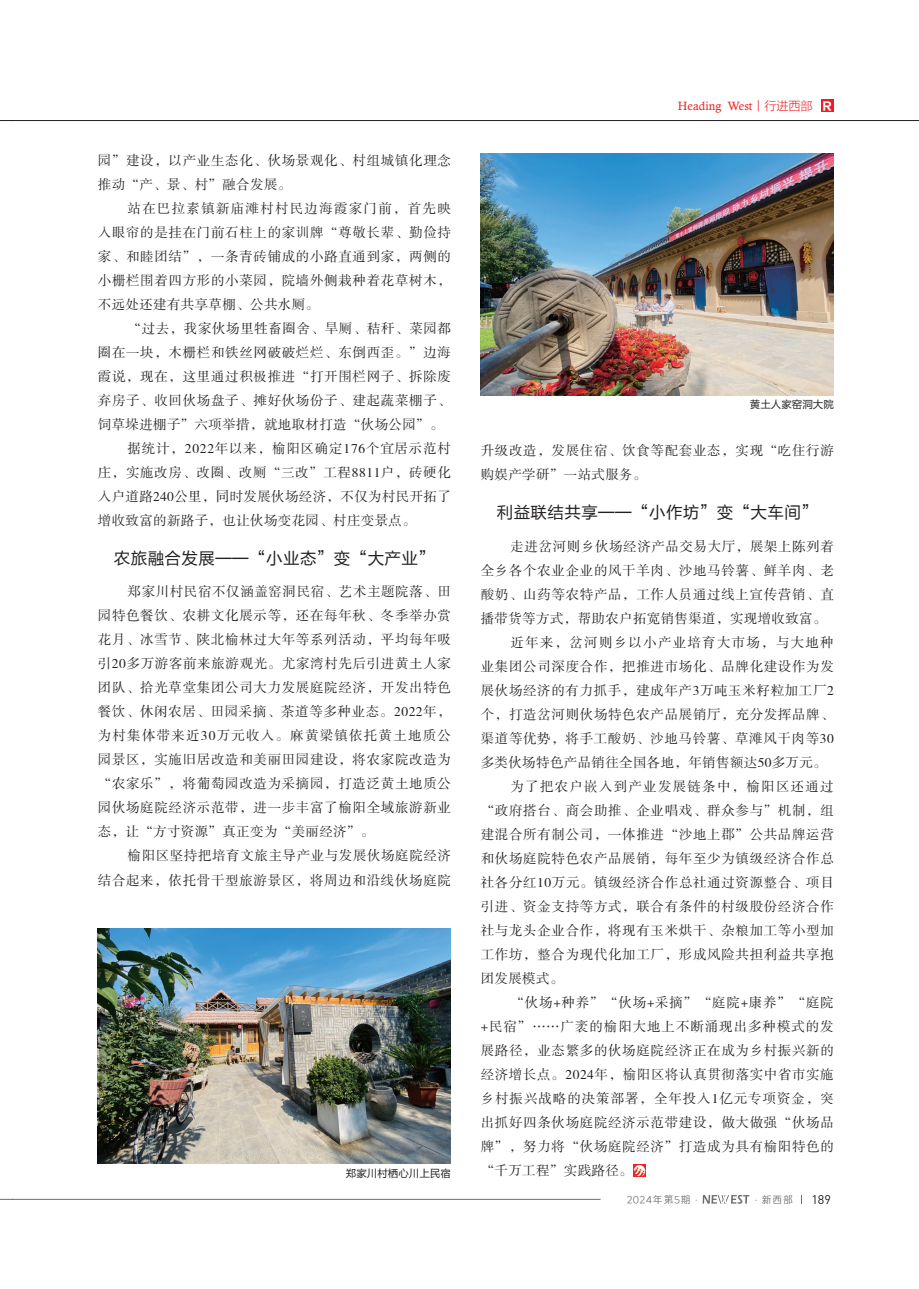
<style>
.page{position:relative;width:919px;height:1289px;background:#fff}
.page>*{position:absolute;margin:0;border:0;box-sizing:border-box;transform-origin:0 0}
.t1{font:16.5px "FZLTHK GBK1 0";letter-spacing:.025em;color:#231f20}
.t2{font:13.5px/24px "FZSSK GBK1 0";letter-spacing:.045em;color:#231f20}
.t3{font:13.5px "FZSSK GBK1 0";letter-spacing:.025em;color:#231f20}
.t4{font:13.5px "FZSSK GBK1 0";letter-spacing:.07em;color:#231f20}
.t5{font:13.5px "FZSSK GBK1 0";letter-spacing:.09em;color:#231f20}
.t6{font:12.45px "DIN";color:#231f20}
.t7{font:12px "Calisto";color:#ee1d23}
.t8{font:10.5px "FZLTHK GBK1 0";color:#231f20}
.t9{font:9.75px "Loong Flash Sans GB Regular";letter-spacing:.1em;color:#6c6d70}
.s1{font-family:"FZLTXHK GBK1 0"}
.s2{font-family:"FZLTDHK GBK1 0";font-size:11.4px;color:#fff}
</style>
<div class="page">
<svg style="left:0;top:1198px;width:13px;height:1px"></svg>
<svg style="left:0;top:120px;width:13px;height:1px"></svg>
<hr style="left:13px;top:1198px;width:587px;height:1px;background:#6c6d70">
<svg style="left:702px;top:1195px;width:47px;height:8px"></svg>
<hr style="left:13px;top:120px;width:905px;height:1px;background:#231f20">
<svg style="left:633px;top:1164px;width:12px;height:12px"></svg>
<img style="left:98px;top:928px;width:353px;height:235px">
<div style="left:821px;top:99px;width:12px;height:13px;background:#ee1d23"></div>
<img style="left:480px;top:153px;width:353px;height:242px">
<p class="t2" style="left:98px;top:149px;width:354px">园”建设，以产业生态化、伙场景观化、村组城镇化理念推动“产、景、村”融合发展。</p>
<p class="t2" style="left:98px;top:197px;width:354px;text-align:justify;text-indent:30px">站在巴拉素镇新庙滩村村民边海霞家门前，首先映入眼帘的是挂在门前石柱上的家训牌“尊敬长辈、勤俭持家、和睦团结”，一条青砖铺成的小路直通到家，两侧的小栅栏围着四方形的小菜园，院墙外侧栽种着花草树木，不远处还建有共享草棚、公共水厕。</p>
<p class="t2" style="left:128px;top:317px;width:325px">“过去，我家伙场里牲畜圈舍、旱厕、秸秆、菜园都</p>
<p class="t2" style="left:98px;top:341px;width:354px">圈在一块，木栅栏和铁丝网破破烂烂、东倒西歪。”边海</p>
<p class="t2" style="left:98px;top:365px;width:354px">霞说，现在，这里通过积极推进“打开围栏网子、拆除废</p>
<p class="t2" style="left:98px;top:389px;width:354px">弃房子、收回伙场盘子、摊好伙场份子、建起蔬菜棚子、</p>
<p class="t3" style="left:98px;top:417px;width:347px">饲草垛进棚子”六项举措，就地取材打造“伙场公园”。</p>
<p class="t2" style="left:128px;top:437px;width:325px">据统计，2022年以来，榆阳区确定176个宜居示范村</p>
<p class="t2" style="left:98px;top:461px;width:354px">庄，实施改房、改圈、改厕“三改”工程8811户，砖硬化</p>
<p class="t3" style="left:98px;top:489px;width:354px">入户道路240公里，同时发展伙场经济，不仅为村民开拓了</p>
<p class="t3" style="left:98px;top:513px;width:319px">增收致富的新路子，也让伙场变花园、村庄变景点。</p>
<p class="t1" style="left:114px;top:549px;width:322px">农旅融合发展——“小业态”变“大产业”</p>
<p class="t2" style="left:98px;top:580px;width:355px;text-align:justify;text-indent:30px">郑家川村民宿不仅涵盖窑洞民宿、艺术主题院落、田园特色餐饮、农耕文化展示等，还在每年秋、冬季举办赏花月、冰雪节、陕北榆林过大年等系列活动，平均每年吸引20多万游客前来旅游观光。尤家湾村先后引进黄土人家团队、拾光草堂集团公司大力发展庭院经济，开发出特色餐饮、休闲农居、田园采摘、茶道等多种业态。2022年，为村集体带来近30万元收入。麻黄梁镇依托黄土地质公园景区，实施旧居改造和美丽田园建设，将农家院改造为“农家乐”，将葡萄园改造为采摘园，打造泛黄土地质公园伙场庭院经济示范带，进一步丰富了榆阳全域旅游新业态，让“方寸资源”真正变为“美丽经济”。</p>
<p class="t2" style="left:98px;top:844px;width:355px;text-align:right">榆阳区坚持把培育文旅主导产业与发展伙场庭院经济<br>结合起来，依托骨干型旅游景区，将周边和沿线伙场庭院</p>
<p class="t7" style="left:678px;top:99px;width:157px">Heading West<span class="s1">丨行进西部</span> <span class="s2">Ｒ</span></p>
<p class="t8" style="left:749px;top:399px;width:85px">黄土人家窑洞大院</p>
<p class="t2" style="left:480px;top:439px;width:354px">升级改造，发展住宿、饮食等配套业态，实现“吃住行游购娱产学研”一站式服务。</p>
<p class="t1" style="left:496px;top:503px;width:322px">利益联结共享——“小作坊”变“大车间”</p>
<p class="t2" style="left:510px;top:534px;width:325px">走进岔河则乡伙场经济产品交易大厅，展架上陈列着</p>
<p class="t2" style="left:480px;top:558px;width:354px">全乡各个农业企业的风干羊肉、沙地马铃薯、鲜羊肉、老</p>
<p class="t2" style="left:480px;top:582px;width:354px">酸奶、山药等农特产品，工作人员通过线上宣传营销、直</p>
<p class="t3" style="left:480px;top:611px;width:347px">播带货等方式，帮助农户拓宽销售渠道，实现增收致富。</p>
<p class="t5" style="left:510px;top:635px;width:325px">近年来，岔河则乡以小产业培育大市场，与大地种</p>
<p class="t2" style="left:480px;top:654px;width:354px">业集团公司深度合作，把推进市场化、品牌化建设作为发</p>
<p class="t2" style="left:480px;top:678px;width:354px">展伙场经济的有力抓手，建成年产3万吨玉米籽粒加工厂2</p>
<p class="t2" style="left:480px;top:702px;width:354px">个，打造岔河则伙场特色农产品展销厅，充分发挥品牌、</p>
<p class="t2" style="left:480px;top:726px;width:354px">渠道等优势，将手工酸奶、沙地马铃薯、草滩风干肉等30</p>
<p class="t3" style="left:480px;top:755px;width:347px">多类伙场特色产品销往全国各地，年销售额达50多万元。</p>
<p class="t5" style="left:510px;top:779px;width:325px">为了把农户嵌入到产业发展链条中，榆阳区还通过</p>
<p class="t2" style="left:480px;top:798px;width:354px">“政府搭台、商会助推、企业唱戏、群众参与”机制，组</p>
<p class="t2" style="left:480px;top:822px;width:354px">建混合所有制公司，一体推进“沙地上郡”公共品牌运营</p>
<p class="t2" style="left:480px;top:846px;width:354px">和伙场庭院特色农产品展销，每年至少为镇级经济合作总</p>
<p class="t2" style="left:480px;top:870px;width:354px">社各分红10万元。镇级经济合作总社通过资源整合、项目</p>
<p class="t2" style="left:480px;top:894px;width:354px">引进、资金支持等方式，联合有条件的村级股份经济合作</p>
<p class="t2" style="left:480px;top:918px;width:354px">社与龙头企业合作，将现有玉米烘干、杂粮加工等小型加</p>
<p class="t2" style="left:480px;top:942px;width:354px">工作坊，整合为现代化加工厂，形成风险共担利益共享抱</p>
<p class="t2" style="left:480px;top:966px;width:84px">团发展模式。</p>
<p class="t2" style="left:510px;top:990px;width:325px">“伙场+种养”“伙场+采摘”“庭院+康养”“庭院</p>
<p class="t4" style="left:480px;top:1019px;width:354px">+民宿”……广袤的榆阳大地上不断涌现出多种模式的发</p>
<p class="t2" style="left:480px;top:1038px;width:354px">展路径，业态繁多的伙场庭院经济正在成为乡村振兴新的</p>
<p class="t2" style="left:480px;top:1062px;width:354px">经济增长点。2024年，榆阳区将认真贯彻落实中省市实施</p>
<p class="t4" style="left:480px;top:1091px;width:354px">乡村振兴战略的决策部署，全年投入1亿元专项资金，突</p>
<p class="t2" style="left:480px;top:1110px;width:354px">出抓好四条伙场庭院经济示范带建设，做大做强“伙场品</p>
<p class="t2" style="left:480px;top:1134px;width:354px">牌”，努力将“伙场庭院经济”打造成为具有榆阳特色的</p>
<p class="t8" style="left:346px;top:1167px;width:107px">郑家川村栖心川上民宿</p>
<p class="t3" style="left:480px;top:1163px;width:153px">“千万工程”实践路径。</p>
<p class="t9" style="left:627px;top:1194px;width:167px">2024年第5期·　　　　 ·新西部</p>
<p class="t6" style="left:811px;top:1191px;width:14px">189</p>
</div>
